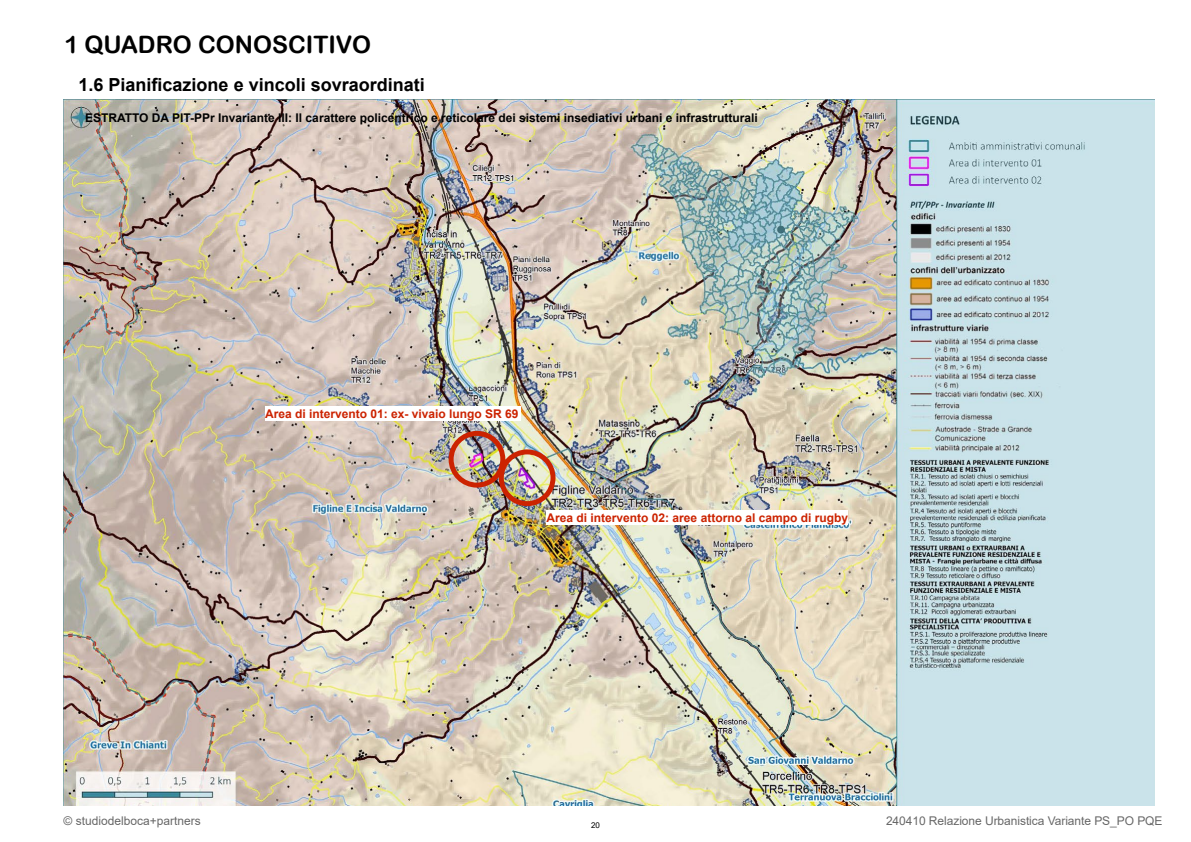
<style>
.page{position:relative;width:1191px;height:842px;background:#fff}
.page>*{position:absolute;margin:0;border:0;box-sizing:border-box;transform-origin:0 0}
.t1{font:24px "Arial Rounded MT Bold";color:#000}
.t2{font:700 18px "Arial";color:#000}
.t3{font:700 12px "Arial";color:#000}
.t4{font:700 12px "Arial";color:#cc2301}
.t5{font:12px "Arial";letter-spacing:-.005em;color:#000}
.t6{font:8px "Arial";color:#000}
</style>
<div class="page">
<img style="left:63px;top:99px;width:1092px;height:707px">
<div style="left:448px;top:431px;width:57px;height:57px;border:5px solid #cc2301;border-radius:50%"></div>
<div style="left:499px;top:449px;width:56px;height:57px;border:5px solid #cc2301;border-radius:50%"></div>
<div style="left:265px;top:407px;width:255px;height:14px;background:#fff"></div>
<div style="left:546px;top:510px;width:302px;height:14px;background:#fff"></div>
<h1 class="t1" style="left:64px;top:31px;width:308px">1 QUADRO CONOSC ITIVO</h1>
<h2 class="t2" style="left:79px;top:72px;width:348px">1.6 Pianificazione e vincoli sovraordinati</h2>
<p class="t3" style="left:85px;top:109px;width:25px">ESTRATT</p>
<p class="t3" style="left:139px;top:109px;width:620px">O DA PIT-PPr Invariante III : Il carattere policentrico e reticolare dei sistemi insediativi urbani e infrastrutturali</p>
<p class="t4" style="left:265px;top:406px;width:255px">Area di intervento 01: ex- vivaio lungo SR 69</p>
<p class="t4" style="left:546px;top:509px;width:303px">Area di intervento 02: aree attorno al campo di rugby</p>
<p class="t5" style="left:63px;top:813px;width:139px">© studiodelboca+partners</p>
<p class="t6" style="left:591px;top:819px;width:10px">20</p>
<p class="t5" style="left:886px;top:813px;width:278px">240410 Relazione Urbanistica Variante PS_PO PQE</p>
</div>
